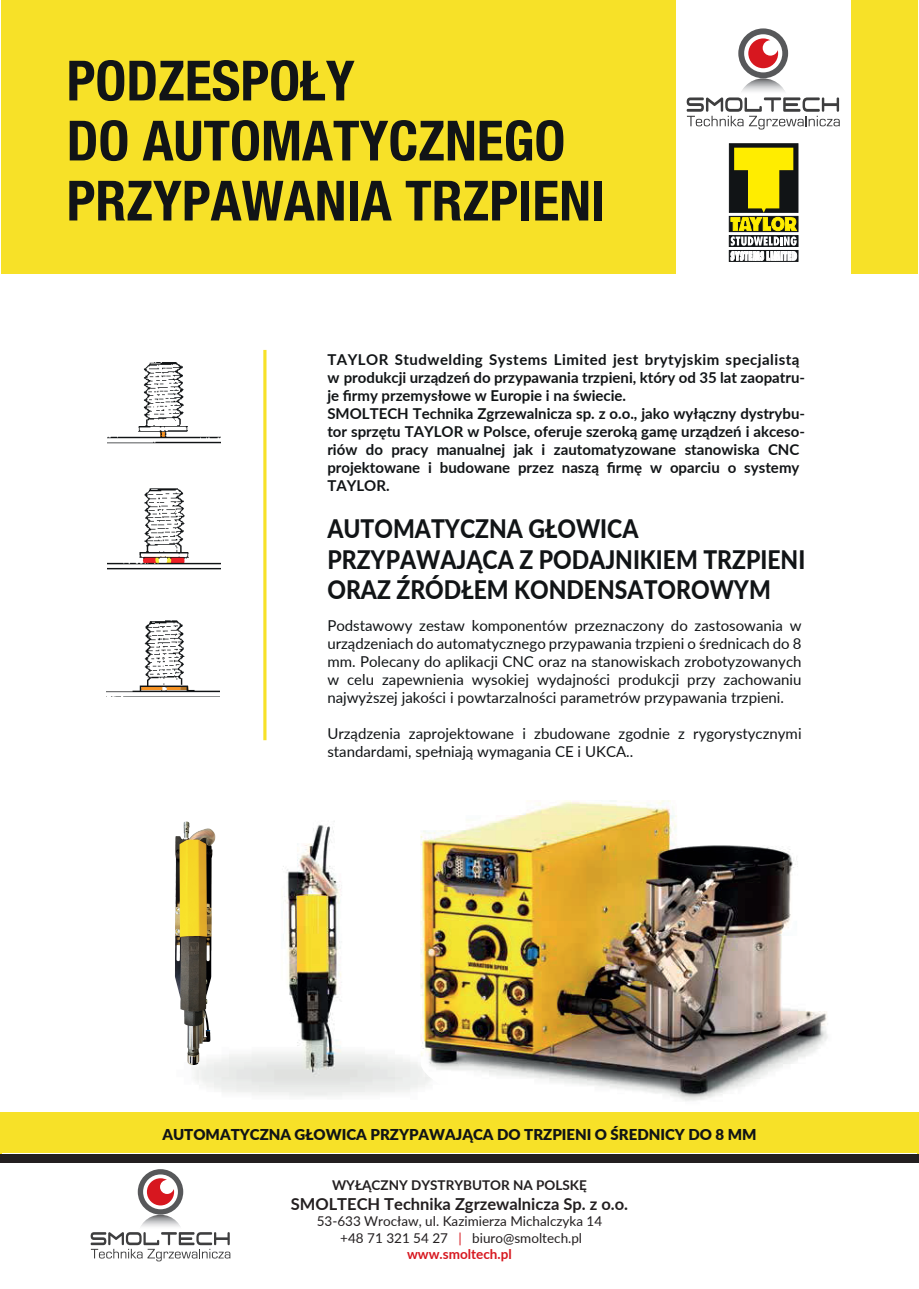
<style>
.page{position:relative;width:919px;height:1289px;background:#fff}
.page>*{position:absolute;margin:0;border:0;box-sizing:border-box;transform-origin:0 0}
.t1{font:700 condensed 55.5px/60px "Helvetica Neue";color:#111416}
.t2{font:800 25.5px/30.6px "Lato";color:#111416;scale:.9 1}
.t3{font:700 16.5px "Lato";color:#231f20}
.t4{font:15px/18px "Lato";color:#111416;text-align:justify}
.t5{font:700 15px/18px "Lato";color:#111416}
.t6{font:900 15px "Lato";color:#111416}
.t7{font:13.5px/16.2px "Lato";color:#231f20;text-align:center}
.t8{font:700 13.5px "Lato";color:#231f20}
.s1{color:#d7171f}
.s2{font-weight:700;color:#d7171f}
</style>
<div class="page">
<img style="left:192px;top:821px;width:223px;height:275px">
<img style="left:415px;top:800px;width:413px;height:301px">
<div style="left:1px;top:1112px;width:917px;height:43px;background:#f7e128"></div>
<div style="left:1px;top:0;width:916px;height:273px;background:#f7e128"></div>
<div style="left:676px;top:0;width:174px;height:278px;background:#fff"></div>
<svg style="left:728px;top:143px;width:71px;height:119px"></svg>
<div style="left:729px;top:144px;width:69px;height:68px;background:linear-gradient(to right,#111416,#111416);border:1px solid #111416"></div>
<svg style="left:729px;top:216px;width:69px;height:16px"></svg>
<svg style="left:729px;top:235px;width:69px;height:11px"></svg>
<svg style="left:729px;top:250px;width:69px;height:11px"></svg>
<svg style="left:730px;top:148px;width:66px;height:112px"></svg>
<div style="left:2px;top:1153px;width:914px;height:11px;background:#231f20"></div>
<div style="left:0;top:1153px;width:918px;height:9px;background:#231f20"></div>
<img style="left:107px;top:362px;width:113px;height:82px">
<img style="left:108px;top:488px;width:113px;height:82px">
<img style="left:107px;top:620px;width:113px;height:73px">
<hr style="left:263px;top:350px;width:3px;height:390px;background:#f7e128">
<svg style="left:138px;top:1214px;width:45px;height:45px"></svg>
<svg style="left:138px;top:1169px;width:45px;height:45px"></svg>
<svg style="left:91px;top:1231px;width:139px;height:30px"></svg>
<svg style="left:738px;top:78px;width:49px;height:50px"></svg>
<svg style="left:738px;top:28px;width:50px;height:50px"></svg>
<svg style="left:686px;top:97px;width:153px;height:32px"></svg>
<img style="left:175px;top:821px;width:43px;height:247px">
<h1 class="t1" style="left:67px;top:47px;width:540px">PODZESPOŁY<br>DO AUTOMATYCZNEGO<br>PRZYPAWANIA TRZPIENI</h1>
<p class="t5" style="left:327px;top:350px;width:479px">TAYLOR Studwelding Systems Limited jest brytyjskim specjalistą w produkcji urządzeń do przypawania trzpieni, który od 35 lat zaopatru&shy;je firmy przemysłowe w Europie i na świecie.<br>SMOLTECH Technika Zgrzewalnicza sp. z o.o., jako wyłączny dystrybu&shy;tor sprzętu TAYLOR w Polsce, oferuje szeroką gamę urządzeń i akceso&shy;riów do pracy manualnej jak i zautomatyzowane stanowiska CNC projektowane i budowane przez naszą firmę w oparciu o systemy TAYLOR.</p>
<h2 class="t2" style="left:327px;top:512px;width:532px">AUTOMATYCZNA GŁOWICA<br>PRZYPAWAJĄCA Z PODAJNIKIEM TRZPIENI<br>ORAZ ŹRÓDŁEM KONDENSATOROWYM</h2>
<p class="t4" style="left:327px;top:615px;width:475px">Podstawowy zestaw komponentów przeznaczony do zastosowania w urządzeniach do automatycznego przypawania trzpieni o średnicach do 8 mm. Polecany do aplikacji CNC oraz na stanowiskach zrobotyzowanych w celu zapewnienia wysokiej wydajności produkcji przy zachowaniu najwyższej jakości i powtarzalności parametrów przypawania trzpieni.</p>
<p class="t4" style="left:327px;top:723px;width:475px">Urządzenia zaprojektowane i zbudowane zgodnie z rygorystycznymi standardami, spełniają wymagania CE i UKCA..</p>
<p class="t6" style="left:162px;top:1122px;width:595px">AUTOMATYCZNA GŁOWICA PRZYPAWAJĄCA DO TRZPIENI O ŚREDNICY DO 8 MM</p>
<p class="t8" style="left:332px;top:1175px;width:256px">WYŁĄCZNY DYSTRYBUTOR NA POLSKĘ</p>
<p class="t3" style="left:291px;top:1191px;width:339px">SMOLTECH Technika Zgrzewalnicza Sp. z o.o.</p>
<p class="t7" style="left:316px;top:1212px;width:287px">53-633 Wrocław, ul. Kazimierza Michalczyka 14 +48 71 321 54 27 <span class="s1">|</span> biuro@smoltech.pl <span class="s2">www.smoltech.pl</span></p>
</div>
